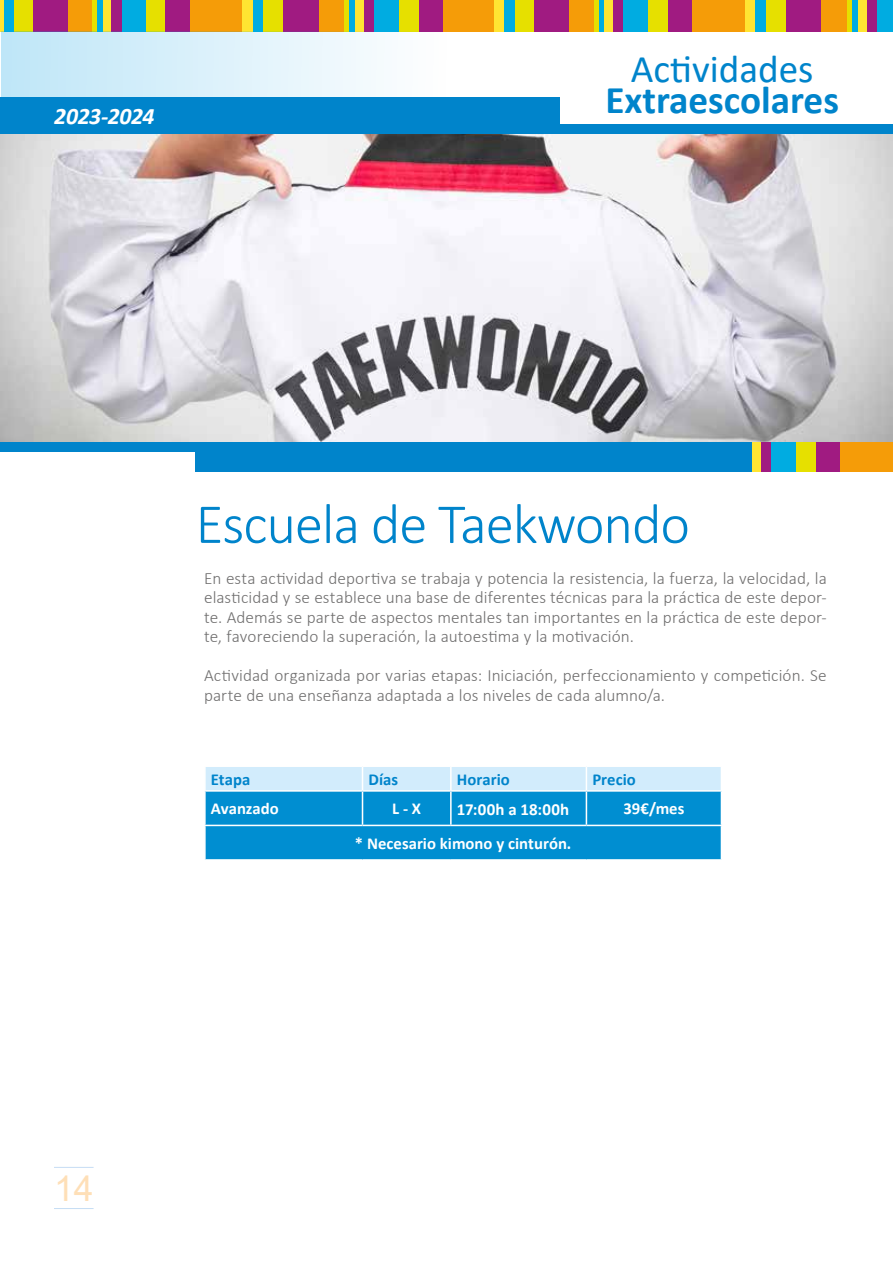
<style>
.page{position:relative;width:893px;height:1263px;background:#fff}
.page>*{position:absolute;margin:0;border:0;box-sizing:border-box;transform-origin:0 0}
.t1{font:300 57px "Calibri";letter-spacing:-.02em;color:#0084cb}
.t2{font:700 39.3px "Calibri";color:#0084cb}
.t3{font:39.3px "Calibri";color:#0084cb}
.t4{font:35.55px "Arial";color:#fedfb7}
.t5{font:italic 700 23.7px "Calibri";letter-spacing:-.015em;color:#fff}
.t6{font:300 17.25px/19.5px "Calibri";letter-spacing:.005em;color:#706f6f;text-align:justify}
.t7{font:700 16.95px "Calibri";letter-spacing:.015em;color:#fff}
.t8{font:700 16.65px "Calibri";color:#fff}
.t9{font:700 16.65px "Calibri";color:#0084cb}
</style>
<div class="page">
<div style="left:821px;top:0;width:26px;height:31px;background:#f59c08"></div>
<div style="left:691px;top:0;width:54px;height:31px;background:#f59c08"></div>
<div style="left:745px;top:0;width:10px;height:31px;background:#ffe532"></div>
<div style="left:857px;top:0;width:10px;height:31px;background:#ffe532"></div>
<div style="left:785px;top:0;width:36px;height:31px;background:#a01b81"></div>
<div style="left:667px;top:0;width:24px;height:31px;background:#a01b81"></div>
<div style="left:867px;top:0;width:11px;height:31px;background:#a01b81"></div>
<div style="left:755px;top:0;width:10px;height:31px;background:#00ace1"></div>
<div style="left:878px;top:0;width:15px;height:31px;background:#00ace1"></div>
<div style="left:852px;top:0;width:5px;height:31px;background:#00ace1"></div>
<div style="left:847px;top:0;width:5px;height:31px;background:#e6e000"></div>
<div style="left:766px;top:0;width:19px;height:31px;background:#e6e000"></div>
<div style="left:568px;top:0;width:26px;height:31px;background:#f59c08"></div>
<div style="left:443px;top:0;width:51px;height:31px;background:#f59c08"></div>
<div style="left:494px;top:0;width:11px;height:31px;background:#ffe532"></div>
<div style="left:604px;top:0;width:9px;height:31px;background:#ffe532"></div>
<div style="left:534px;top:0;width:34px;height:31px;background:#a01b81"></div>
<div style="left:419px;top:0;width:24px;height:31px;background:#a01b81"></div>
<div style="left:613px;top:0;width:10px;height:31px;background:#a01b81"></div>
<div style="left:505px;top:0;width:10px;height:31px;background:#00ace1"></div>
<div style="left:623px;top:0;width:25px;height:31px;background:#00ace1"></div>
<div style="left:598px;top:0;width:6px;height:31px;background:#00ace1"></div>
<hr style="left:594px;top:0;width:4px;height:31px;background:#e6e000">
<div style="left:515px;top:0;width:19px;height:31px;background:#e6e000"></div>
<div style="left:648px;top:0;width:19px;height:31px;background:#e6e000"></div>
<div style="left:67px;top:0;width:25px;height:31px;background:#f59c08"></div>
<hr style="left:0;top:0;width:4px;height:31px;background:#ffe532">
<div style="left:102px;top:0;width:10px;height:31px;background:#ffe532"></div>
<div style="left:33px;top:0;width:34px;height:31px;background:#a01b81"></div>
<div style="left:112px;top:0;width:10px;height:31px;background:#a01b81"></div>
<div style="left:4px;top:0;width:10px;height:31px;background:#00ace1"></div>
<div style="left:122px;top:0;width:24px;height:31px;background:#00ace1"></div>
<div style="left:97px;top:0;width:5px;height:31px;background:#00ace1"></div>
<div style="left:92px;top:0;width:5px;height:31px;background:#e6e000"></div>
<div style="left:14px;top:0;width:19px;height:31px;background:#e6e000"></div>
<div style="left:146px;top:0;width:19px;height:31px;background:#e6e000"></div>
<div style="left:318px;top:0;width:26px;height:31px;background:#f59c08"></div>
<div style="left:189px;top:0;width:53px;height:31px;background:#f59c08"></div>
<div style="left:242px;top:0;width:11px;height:31px;background:#ffe532"></div>
<div style="left:354px;top:0;width:10px;height:31px;background:#ffe532"></div>
<div style="left:283px;top:0;width:35px;height:31px;background:#a01b81"></div>
<div style="left:165px;top:0;width:24px;height:31px;background:#a01b81"></div>
<div style="left:364px;top:0;width:11px;height:31px;background:#a01b81"></div>
<div style="left:253px;top:0;width:11px;height:31px;background:#00ace1"></div>
<div style="left:375px;top:0;width:25px;height:31px;background:#00ace1"></div>
<div style="left:349px;top:0;width:5px;height:31px;background:#00ace1"></div>
<div style="left:344px;top:0;width:5px;height:31px;background:#e6e000"></div>
<div style="left:264px;top:0;width:19px;height:31px;background:#e6e000"></div>
<div style="left:399px;top:0;width:20px;height:31px;background:#e6e000"></div>
<hr style="left:54px;top:1167px;width:40px;height:1px;background:#c6ddf4">
<hr style="left:54px;top:1208px;width:40px;height:1px;background:#c6ddf4">
<svg style="left:1px;top:31px;width:892px;height:66px"></svg>
<img style="left:0;top:134px;width:892px;height:308px">
<div style="left:0;top:124px;width:893px;height:10px;background:#0084cb"></div>
<div style="left:0;top:97px;width:560px;height:31px;background:#0084cb"></div>
<div style="left:0;top:442px;width:893px;height:10px;background:#0084cb"></div>
<div style="left:196px;top:447px;width:697px;height:25px;background:#0084cb"></div>
<div style="left:840px;top:442px;width:53px;height:30px;background:#f59c08"></div>
<div style="left:816px;top:442px;width:24px;height:30px;background:#a01b81"></div>
<div style="left:796px;top:442px;width:20px;height:30px;background:#e6e000"></div>
<div style="left:752px;top:442px;width:9px;height:30px;background:#ffe532"></div>
<div style="left:761px;top:442px;width:11px;height:30px;background:#a01b81"></div>
<div style="left:772px;top:442px;width:24px;height:30px;background:#00ace1"></div>
<svg style="left:205px;top:767px;width:516px;height:92px;background:#38a7dc"></svg>
<hr style="left:450px;top:767px;width:2px;height:23px;background:#fff">
<hr style="left:362px;top:792px;width:1px;height:33px;background:#fff">
<hr style="left:450px;top:792px;width:2px;height:33px;background:#fff">
<hr style="left:204px;top:790px;width:158px;height:2px;background:#fff">
<hr style="left:204px;top:792px;width:2px;height:33px;background:#fff">
<hr style="left:362px;top:790px;width:89px;height:2px;background:#fff">
<hr style="left:451px;top:790px;width:135px;height:2px;background:#fff">
<hr style="left:586px;top:790px;width:136px;height:2px;background:#fff">
<hr style="left:204px;top:825px;width:158px;height:1px;background:#fff">
<hr style="left:204px;top:826px;width:2px;height:33px;background:#fff">
<hr style="left:362px;top:825px;width:89px;height:1px;background:#fff">
<hr style="left:451px;top:825px;width:135px;height:1px;background:#fff">
<hr style="left:586px;top:825px;width:136px;height:1px;background:#fff">
<h3 class="t5" style="left:54px;top:105px;width:102px">2023-2024</h3>
<h2 class="t3" style="left:631px;top:41px;width:184px">Actividades</h2>
<h2 class="t2" style="left:605px;top:80px;width:235px">Extraescolares</h2>
<h1 class="t1" style="left:196px;top:489px;width:496px">Escuela de Taekwondo</h1>
<p class="t6" style="left:204px;top:568px;width:624px">En esta actividad deportiva se trabaja y potencia la resistencia, la fuerza, la velocidad, la elasticidad y se establece una base de diferentes técnicas para la práctica de este depor&shy;te. Además se parte de aspectos mentales tan importantes en la práctica de este depor&shy;te, favoreciendo la superación, la autoestima y la motivación.</p>
<p class="t6" style="left:204px;top:666px;width:624px">Actividad organizada por varias etapas: Iniciación, perfeccionamiento y competición. Se parte de una enseñanza adaptada a los niveles de cada alumno/a.</p>
<p class="t9" style="left:211px;top:771px;width:41px">Etapa</p>
<p class="t9" style="left:369px;top:771px;width:31px">Días</p>
<p class="t9" style="left:457px;top:771px;width:54px">Horario</p>
<p class="t9" style="left:592px;top:771px;width:45px">Precio</p>
<p class="t8" style="left:211px;top:801px;width:69px">Avanzado</p>
<p class="t8" style="left:392px;top:801px;width:30px">L - X</p>
<p class="t7" style="left:457px;top:800px;width:114px">17:00h a 18:00h</p>
<p class="t8" style="left:623px;top:801px;width:62px">39€/mes</p>
<p class="t8" style="left:355px;top:835px;width:218px">* Necesario kimono y cinturón.</p>
<h3 class="t4" style="left:54px;top:1168px;width:41px">14</h3>
</div>
